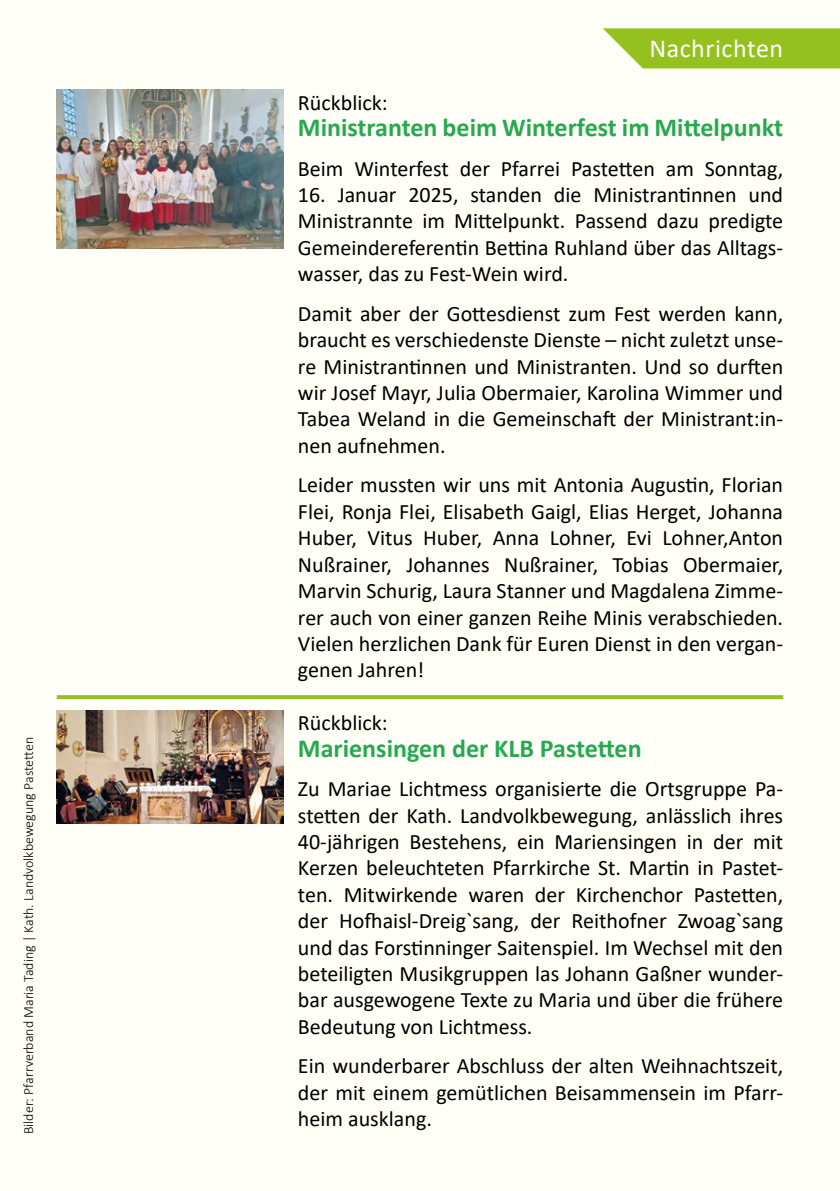
<style>
.page{position:relative;width:840px;height:1191px;background:#fff}
.page>*{position:absolute;margin:0;border:0;box-sizing:border-box;transform-origin:0 0}
.t1{font:700 26px "Calibri";color:#27a951}
.t2{font:26px "Calibri";letter-spacing:.02em;color:#fff}
.t3{font:22px/26.4px "Calibri";color:#000;text-align:justify}
.t4{font:300 14px "Calibri";color:#000}
</style>
<div class="page">
<div style="left:0;top:0;width:839px;height:1191px;background:#fffef7"></div>
<svg style="left:603px;top:28px;width:236px;height:40px;background:#9ec633"></svg>
<img style="left:57px;top:710px;width:226px;height:113px">
<img style="left:57px;top:90px;width:226px;height:158px">
<svg style="left:57px;top:695px;width:725px;height:4px;background:#98c327"></svg>
<p class="t4" style="left:20px;top:1134px;width:399px;rotate:-90deg">Bilder: Pfarrverband Maria Tading | Kath. Landvolkbewegung Pastetten</p>
<p class="t2" style="left:649px;top:30px;width:135px">Nachrichten</p>
<p class="t3" style="left:298px;top:88px;width:91px">Rückblick:</p>
<p class="t1" style="left:298px;top:109px;width:486px">Ministranten beim Winterfest im Mittelpunkt</p>
<p class="t3" style="left:298px;top:154px;width:486px">Beim Winterfest der Pfarrei Pastetten am Sonntag,</p>
<p class="t3" style="left:298px;top:181px;width:486px">16. Januar 2025, standen die Ministrantinnen und Ministrannte im Mittelpunkt. Passend dazu predigte Gemeindereferentin Bettina Ruhland über das Alltags&shy;wasser, das zu Fest-Wein wird.</p>
<p class="t3" style="left:298px;top:300px;width:486px">Damit aber der Gottesdienst zum Fest werden kann, braucht es verschiedenste Dienste – nicht zuletzt unse&shy;re Ministrantinnen und Ministranten. Und so durften wir Josef Mayr, Julia Obermaier, Karolina Wimmer und Tabea Weland in die Gemeinschaft der Ministrant:in&shy;nen aufnehmen.</p>
<p class="t3" style="left:298px;top:471px;width:486px">Leider mussten wir uns mit Antonia Augustin, Florian Flei, Ronja Flei, Elisabeth Gaigl, Elias Herget, Johanna Huber, Vitus Huber, Anna Lohner, Evi Lohner,Anton Nußrainer, Johannes Nußrainer, Tobias Obermaier, Marvin Schurig, Laura Stanner und Magdalena Zimme&shy;rer auch von einer ganzen Reihe Minis verabschieden.<br>Vielen herzlichen Dank für Euren Dienst in den vergan&shy;genen Jahren!</p>
<p class="t3" style="left:298px;top:709px;width:91px">Rückblick:</p>
<p class="t1" style="left:298px;top:729px;width:345px">Mariensingen der KLB Pastetten</p>
<p class="t3" style="left:298px;top:775px;width:486px">Zu Mariae Lichtmess organisierte die Ortsgruppe Pa&shy;stetten der Kath. Landvolkbewegung, anlässlich ihres 40-jährigen Bestehens, ein Mariensingen in der mit Kerzen beleuchteten Pfarrkirche St. Martin in Pastet&shy;ten. Mitwirkende waren der Kirchenchor Pastetten, der Hofhaisl-Dreig`sang, der Reithofner Zwoag`sang und das Forstinninger Saitenspiel. Im Wechsel mit den beteiligten Musikgruppen las Johann Gaßner wunder&shy;bar ausgewogene Texte zu Maria und über die frühere Bedeutung von Lichtmess.</p>
<p class="t3" style="left:298px;top:1052px;width:486px">Ein wunderbarer Abschluss der alten Weihnachtszeit, der mit einem gemütlichen Beisammensein im Pfarr&shy;heim ausklang.</p>
</div>
